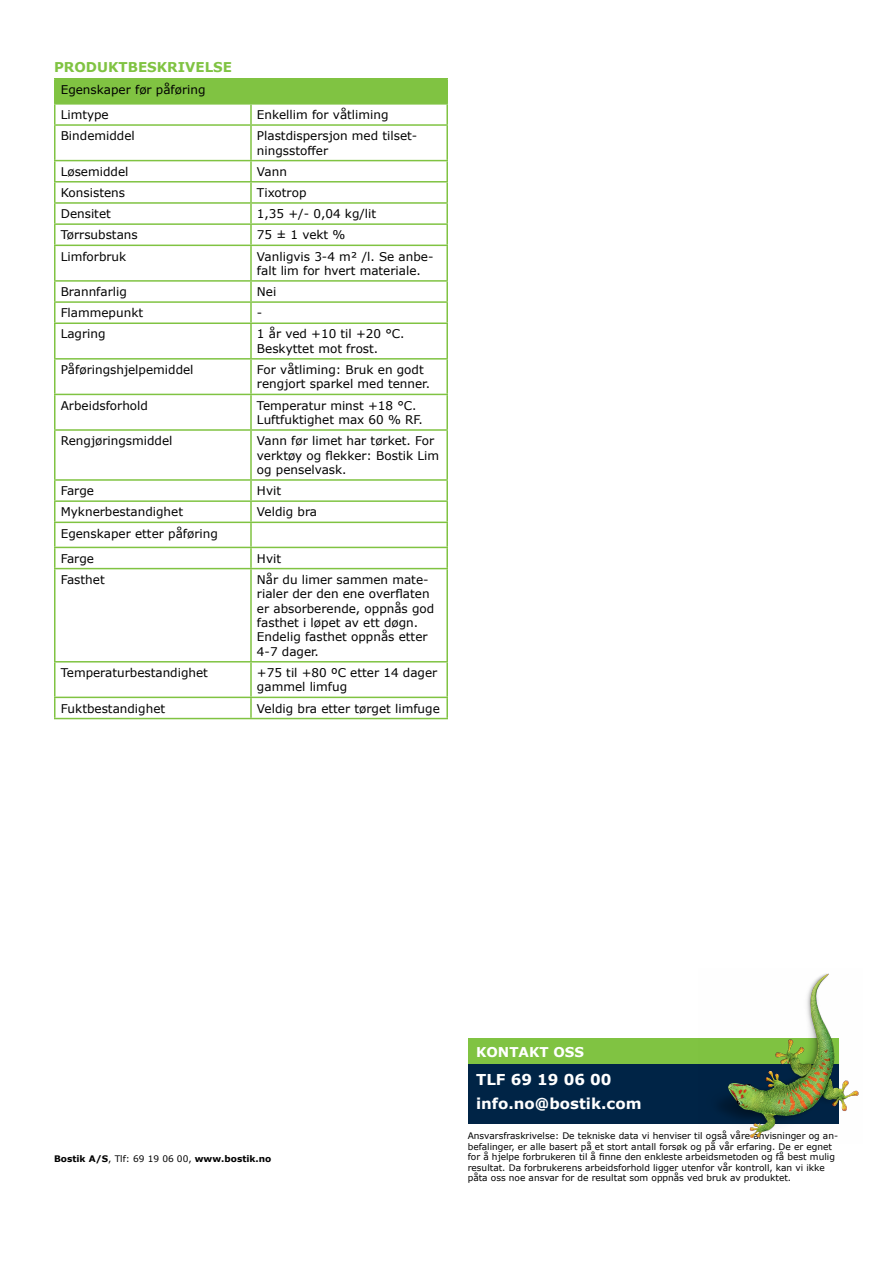
<style>
.page{position:relative;width:893px;height:1263px;background:#fff}
.page>*{position:absolute;margin:0;border:0;box-sizing:border-box;transform-origin:0 0}
.t1{font:700 15px/24px "Verdana";color:#fff}
.t2{font:700 13.5px "Verdana";color:#80c342}
.t3{font:700 13.5px "Verdana";color:#fff}
.t4{font:12px/14.4px "Verdana";color:#000}
.t5{font:9px/10.5px "Verdana";color:#000}
.t6{font:700 9px "Verdana";color:#000}
.s1{font-weight:400}
</style>
<div class="page">
<hr style="left:54px;top:718px;width:197px;height:1px;background:#80c342">
<hr style="left:251px;top:718px;width:197px;height:1px;background:#80c342">
<hr style="left:54px;top:126px;width:2px;height:34px;background:#80c342">
<hr style="left:54px;top:161px;width:2px;height:20px;background:#80c342">
<svg style="left:54px;top:183px;width:2px;height:40px"></svg>
<hr style="left:54px;top:225px;width:2px;height:20px;background:#80c342">
<hr style="left:54px;top:246px;width:2px;height:34px;background:#80c342">
<svg style="left:54px;top:282px;width:2px;height:40px"></svg>
<hr style="left:54px;top:324px;width:2px;height:34px;background:#80c342">
<hr style="left:54px;top:360px;width:2px;height:34px;background:#80c342">
<hr style="left:54px;top:395px;width:2px;height:34px;background:#80c342">
<hr style="left:54px;top:431px;width:2px;height:48px;background:#80c342">
<svg style="left:54px;top:481px;width:2px;height:19px"></svg>
<hr style="left:54px;top:502px;width:2px;height:20px;background:#80c342">
<hr style="left:54px;top:523px;width:2px;height:24px;background:#80c342">
<hr style="left:54px;top:548px;width:2px;height:20px;background:#80c342">
<hr style="left:54px;top:569px;width:2px;height:92px;background:#80c342">
<hr style="left:54px;top:662px;width:2px;height:35px;background:#80c342">
<hr style="left:54px;top:698px;width:2px;height:20px;background:#80c342">
<hr style="left:54px;top:78px;width:197px;height:2px;background:#80c342">
<hr style="left:251px;top:78px;width:197px;height:2px;background:#80c342">
<hr style="left:54px;top:124px;width:197px;height:2px;background:#80c342">
<hr style="left:251px;top:124px;width:197px;height:2px;background:#80c342">
<hr style="left:54px;top:160px;width:197px;height:1px;background:#80c342">
<hr style="left:251px;top:160px;width:197px;height:1px;background:#80c342">
<hr style="left:54px;top:181px;width:197px;height:2px;background:#80c342">
<hr style="left:251px;top:181px;width:197px;height:2px;background:#80c342">
<hr style="left:54px;top:202px;width:197px;height:2px;background:#80c342">
<hr style="left:251px;top:202px;width:197px;height:2px;background:#80c342">
<hr style="left:54px;top:223px;width:197px;height:2px;background:#80c342">
<hr style="left:251px;top:223px;width:197px;height:2px;background:#80c342">
<hr style="left:54px;top:245px;width:197px;height:1px;background:#80c342">
<hr style="left:251px;top:245px;width:197px;height:1px;background:#80c342">
<hr style="left:54px;top:280px;width:197px;height:2px;background:#80c342">
<hr style="left:251px;top:280px;width:197px;height:2px;background:#80c342">
<hr style="left:54px;top:301px;width:197px;height:2px;background:#80c342">
<hr style="left:251px;top:301px;width:197px;height:2px;background:#80c342">
<hr style="left:54px;top:322px;width:197px;height:2px;background:#80c342">
<hr style="left:251px;top:322px;width:197px;height:2px;background:#80c342">
<hr style="left:54px;top:358px;width:197px;height:2px;background:#80c342">
<hr style="left:251px;top:358px;width:197px;height:2px;background:#80c342">
<hr style="left:54px;top:394px;width:197px;height:1px;background:#80c342">
<hr style="left:251px;top:394px;width:197px;height:1px;background:#80c342">
<hr style="left:54px;top:429px;width:197px;height:2px;background:#80c342">
<hr style="left:251px;top:429px;width:197px;height:2px;background:#80c342">
<hr style="left:54px;top:479px;width:197px;height:2px;background:#80c342">
<hr style="left:251px;top:479px;width:197px;height:2px;background:#80c342">
<hr style="left:54px;top:500px;width:197px;height:2px;background:#80c342">
<hr style="left:251px;top:500px;width:197px;height:2px;background:#80c342">
<hr style="left:54px;top:522px;width:197px;height:1px;background:#80c342">
<hr style="left:251px;top:522px;width:197px;height:1px;background:#80c342">
<hr style="left:54px;top:547px;width:197px;height:1px;background:#80c342">
<hr style="left:251px;top:547px;width:197px;height:1px;background:#80c342">
<hr style="left:54px;top:568px;width:197px;height:1px;background:#80c342">
<hr style="left:251px;top:568px;width:197px;height:1px;background:#80c342">
<hr style="left:54px;top:661px;width:197px;height:1px;background:#80c342">
<hr style="left:251px;top:661px;width:197px;height:1px;background:#80c342">
<hr style="left:54px;top:697px;width:197px;height:1px;background:#80c342">
<hr style="left:251px;top:697px;width:197px;height:1px;background:#80c342">
<svg style="left:54px;top:79px;width:394px;height:45px"></svg>
<hr style="left:250px;top:126px;width:2px;height:34px;background:#80c342">
<hr style="left:446px;top:126px;width:2px;height:34px;background:#80c342">
<hr style="left:250px;top:161px;width:2px;height:20px;background:#80c342">
<hr style="left:446px;top:161px;width:2px;height:20px;background:#80c342">
<svg style="left:250px;top:183px;width:2px;height:40px"></svg>
<svg style="left:446px;top:183px;width:2px;height:40px"></svg>
<hr style="left:250px;top:225px;width:2px;height:20px;background:#80c342">
<hr style="left:446px;top:225px;width:2px;height:20px;background:#80c342">
<hr style="left:250px;top:246px;width:2px;height:34px;background:#80c342">
<hr style="left:446px;top:246px;width:2px;height:34px;background:#80c342">
<svg style="left:250px;top:282px;width:2px;height:40px"></svg>
<svg style="left:446px;top:282px;width:2px;height:40px"></svg>
<hr style="left:250px;top:324px;width:2px;height:34px;background:#80c342">
<hr style="left:446px;top:324px;width:2px;height:34px;background:#80c342">
<hr style="left:250px;top:360px;width:2px;height:34px;background:#80c342">
<hr style="left:446px;top:360px;width:2px;height:34px;background:#80c342">
<hr style="left:250px;top:395px;width:2px;height:34px;background:#80c342">
<hr style="left:446px;top:395px;width:2px;height:34px;background:#80c342">
<hr style="left:250px;top:431px;width:2px;height:48px;background:#80c342">
<hr style="left:446px;top:431px;width:2px;height:48px;background:#80c342">
<svg style="left:250px;top:481px;width:2px;height:19px"></svg>
<svg style="left:446px;top:481px;width:2px;height:19px"></svg>
<hr style="left:250px;top:502px;width:2px;height:20px;background:#80c342">
<hr style="left:446px;top:502px;width:2px;height:20px;background:#80c342">
<hr style="left:250px;top:523px;width:2px;height:24px;background:#80c342">
<hr style="left:446px;top:523px;width:2px;height:24px;background:#80c342">
<hr style="left:250px;top:548px;width:2px;height:20px;background:#80c342">
<hr style="left:446px;top:548px;width:2px;height:20px;background:#80c342">
<hr style="left:250px;top:569px;width:2px;height:92px;background:#80c342">
<hr style="left:446px;top:569px;width:2px;height:92px;background:#80c342">
<hr style="left:250px;top:662px;width:2px;height:35px;background:#80c342">
<hr style="left:446px;top:662px;width:2px;height:35px;background:#80c342">
<hr style="left:250px;top:698px;width:2px;height:20px;background:#80c342">
<hr style="left:446px;top:698px;width:2px;height:20px;background:#80c342">
<div style="left:469px;top:1063px;width:370px;height:61px;background:#002446"></div>
<div style="left:469px;top:1038px;width:370px;height:26px;background:#80c342"></div>
<img style="left:719px;top:973px;width:140px;height:165px">
<p class="t2" style="left:54px;top:58px;width:180px">PRODUKTBESKRIVELSE</p>
<p class="t4" style="left:61px;top:77px;width:146px;line-height:25px">Egenskaper før påføring<br>Limtype</p>
<p class="t4" style="left:257px;top:107px;width:133px">Enkellim for våtliming</p>
<p class="t4" style="left:61px;top:128px;width:76px">Bindemiddel</p>
<p class="t4" style="left:257px;top:128px;width:162px">Plastdispersjon med tilset&shy;ningsstoffer</p>
<p class="t4" style="left:61px;top:164px;width:69px">Løsemiddel</p>
<p class="t4" style="left:257px;top:164px;width:32px">Vann</p>
<p class="t4" style="left:61px;top:185px;width:66px">Konsistens</p>
<p class="t4" style="left:257px;top:185px;width:51px">Tixotrop</p>
<p class="t4" style="left:61px;top:206px;width:52px">Densitet</p>
<p class="t4" style="left:257px;top:206px;width:121px">1,35 +/- 0,04 kg/lit</p>
<p class="t4" style="left:61px;top:228px;width:79px">Tørrsubstans</p>
<p class="t4" style="left:257px;top:228px;width:90px">75 ± 1 vekt %</p>
<p class="t4" style="left:61px;top:249px;width:67px">Limforbruk</p>
<p class="t4" style="left:257px;top:249px;width:178px">Vanligvis 3-4 m² /l. Se anbe&shy;falt lim for hvert materiale.</p>
<p class="t4" style="left:61px;top:284px;width:68px">Brannfarlig</p>
<p class="t4" style="left:257px;top:284px;width:21px">Nei</p>
<p class="t4" style="left:61px;top:306px;width:84px">Flammepunkt</p>
<p class="t4" style="left:257px;top:306px;width:7px">-</p>
<p class="t4" style="left:61px;top:327px;width:46px">Lagring</p>
<p class="t4" style="left:257px;top:327px;width:149px">1 år ved +10 til +20 °C.<br>Beskyttet mot frost.</p>
<p class="t4" style="left:61px;top:362px;width:134px">Påføringshjelpemiddel</p>
<p class="t4" style="left:257px;top:362px;width:175px">For våtliming: Bruk en godt rengjort sparkel med tenner.</p>
<p class="t4" style="left:61px;top:398px;width:89px">Arbeidsforhold</p>
<p class="t4" style="left:257px;top:398px;width:167px">Temperatur minst +18 °C.<br>Luftfuktighet max 60 % RF.</p>
<p class="t4" style="left:61px;top:433px;width:113px">Rengjøringsmiddel</p>
<p class="t4" style="left:257px;top:433px;width:184px">Vann før limet har tørket. For verktøy og flekker: Bostik Lim og penselvask.</p>
<p class="t4" style="left:61px;top:483px;width:35px">Farge</p>
<p class="t4" style="left:257px;top:483px;width:26px">Hvit</p>
<p class="t4" style="left:61px;top:505px;width:124px">Myknerbestandighet</p>
<p class="t4" style="left:257px;top:505px;width:62px">Veldig bra</p>
<p class="t4" style="left:61px;top:520px;width:159px;line-height:25px">Egenskaper etter påføring<br>Farge</p>
<p class="t4" style="left:257px;top:551px;width:26px">Hvit</p>
<p class="t4" style="left:61px;top:572px;width:45px">Fasthet</p>
<p class="t4" style="left:257px;top:572px;width:179px">Når du limer sammen mate&shy;rialer der den ene overflaten er absorberende, oppnås god fasthet i løpet av ett døgn.<br>Endelig fasthet oppnås etter<br>4-7 dager.</p>
<p class="t4" style="left:61px;top:665px;width:149px">Temperaturbestandighet</p>
<p class="t4" style="left:257px;top:665px;width:182px">+75 til +80 ºC etter 14 dager gammel limfug</p>
<p class="t4" style="left:61px;top:701px;width:106px">Fuktbestandighet</p>
<p class="t4" style="left:257px;top:701px;width:184px">Veldig bra etter tørget limfuge</p>
<p class="t6" style="left:54px;top:1152px;width:219px">Bostik A/S<span class="s1">, Tlf: 69 19 06 00,</span> www.bostik.no</p>
<p class="t3" style="left:476px;top:1042px;width:109px">KONTAKT OSS</p>
<p class="t1" style="left:476px;top:1067px;width:167px">TLF 69 19 06 00 info.no@bostik.com</p>
<p class="t5" style="left:468px;top:1130px;width:372px">Ansvarsfraskrivelse: De tekniske data vi henviser til også våre anvisninger og an&shy;befalinger, er alle basert på et stort antall forsøk og på vår erfaring. De er egnet for å hjelpe forbrukeren til å finne den enkleste arbeidsmetoden og få best mulig resultat. Da forbrukerens arbeidsforhold ligger utenfor vår kontroll, kan vi ikke påta oss noe ansvar for de resultat som oppnås ved bruk av produktet.</p>
</div>
